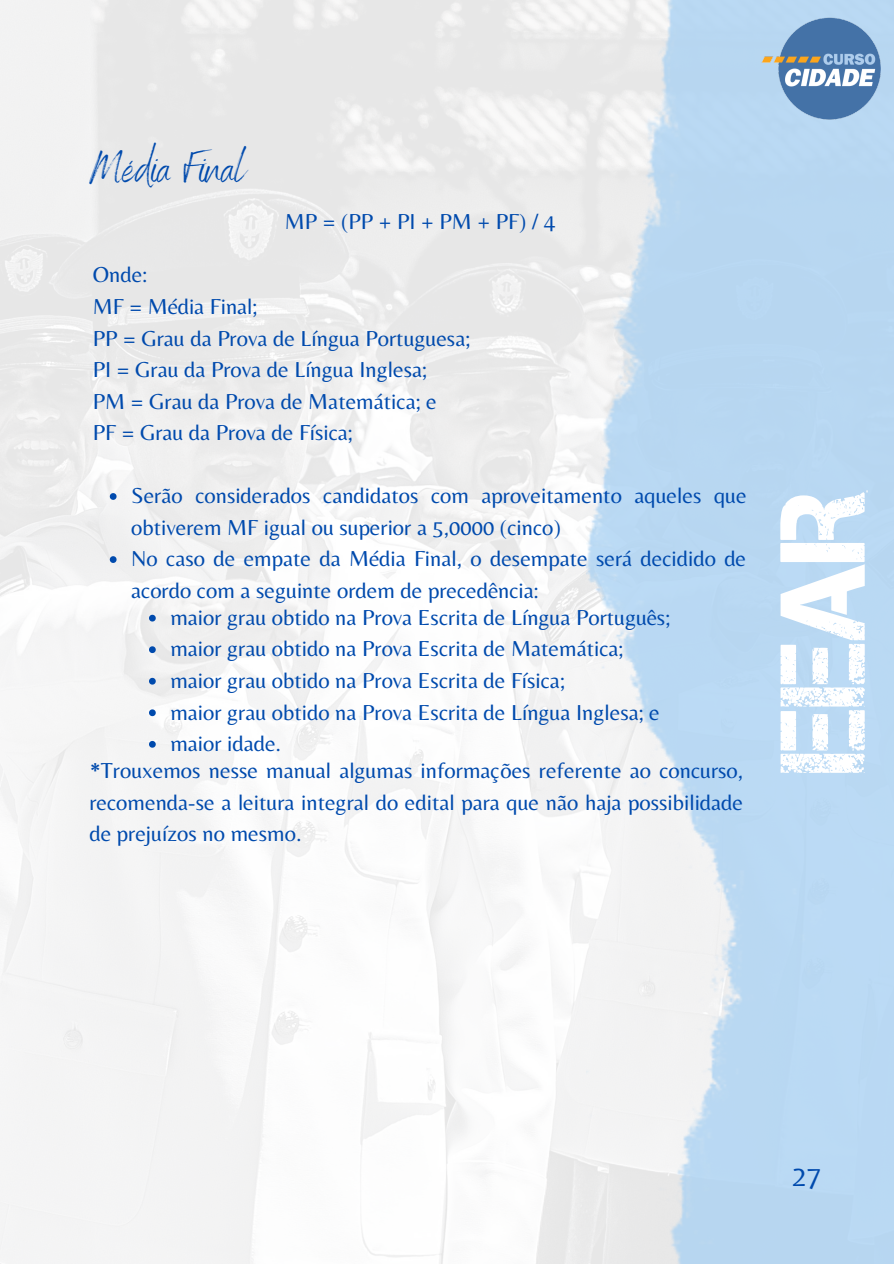
<style>
.page{position:relative;width:894px;height:1264px;background:#fff}
.page>*{position:absolute;margin:0;border:0;box-sizing:border-box;transform-origin:0 0}
.t1{font:120.15px "Captureit";color:#fff}
.t2{font:45px "Benedict";color:#004aad}
.t3{font:30px "Belleza";color:#004aad}
.t4{font:22.5px/31.5px "Belleza";color:#004aad}
</style>
<div class="page">
<img style="left:0;top:0;width:586px;height:1263px">
<img style="left:586px;top:0;width:307px;height:1263px">
<img style="left:754px;top:0;width:139px;height:140px">
<svg style="left:110px;top:493px;width:6px;height:7px"></svg>
<svg style="left:110px;top:556px;width:6px;height:7px"></svg>
<svg style="left:149px;top:614px;width:7px;height:7px"></svg>
<svg style="left:149px;top:646px;width:7px;height:7px"></svg>
<svg style="left:149px;top:678px;width:7px;height:6px"></svg>
<svg style="left:149px;top:709px;width:7px;height:7px"></svg>
<svg style="left:149px;top:741px;width:7px;height:6px"></svg>
<h2 class="t2" style="left:89px;top:139px;width:157px">Média Final</h2>
<p class="t4" style="left:284px;top:205px;width:272px">MP = (PP + PI + PM + PF) / 4</p>
<p class="t4" style="left:93px;top:259px;width:378px">Onde:<br>MF = Média Final;<br>PP = Grau da Prova de Língua Portuguesa;<br>PI = Grau da Prova de Língua Inglesa;<br>PM = Grau da Prova de Matemática; e<br>PF = Grau da Prova de Física;</p>
<p class="t4" style="left:131px;top:479px;width:616px">Serão considerados candidatos com aproveitamento aqueles que obtiverem MF igual ou superior a 5,0000 (cinco)<br>No caso de empate da Média Final, o desempate será decidido de acordo com a seguinte ordem de precedência:</p>
<p class="t4" style="left:170px;top:601px;width:501px">maior grau obtido na Prova Escrita de Língua Português; maior grau obtido na Prova Escrita de Matemática; maior grau obtido na Prova Escrita de Física;<br>maior grau obtido na Prova Escrita de Língua Inglesa; e maior idade.</p>
<p class="t4" style="left:89px;top:754px;width:655px;text-align:justify">*Trouxemos nesse manual algumas informações referente ao concurso, recomenda-se a leitura integral do edital para que não haja possibilidade de prejuízos no mesmo.</p>
<h1 class="t1" style="left:755px;top:772px;width:284px;rotate:-90deg">EEAR</h1>
<h3 class="t3" style="left:791px;top:1157px;width:32px">27</h3>
</div>
